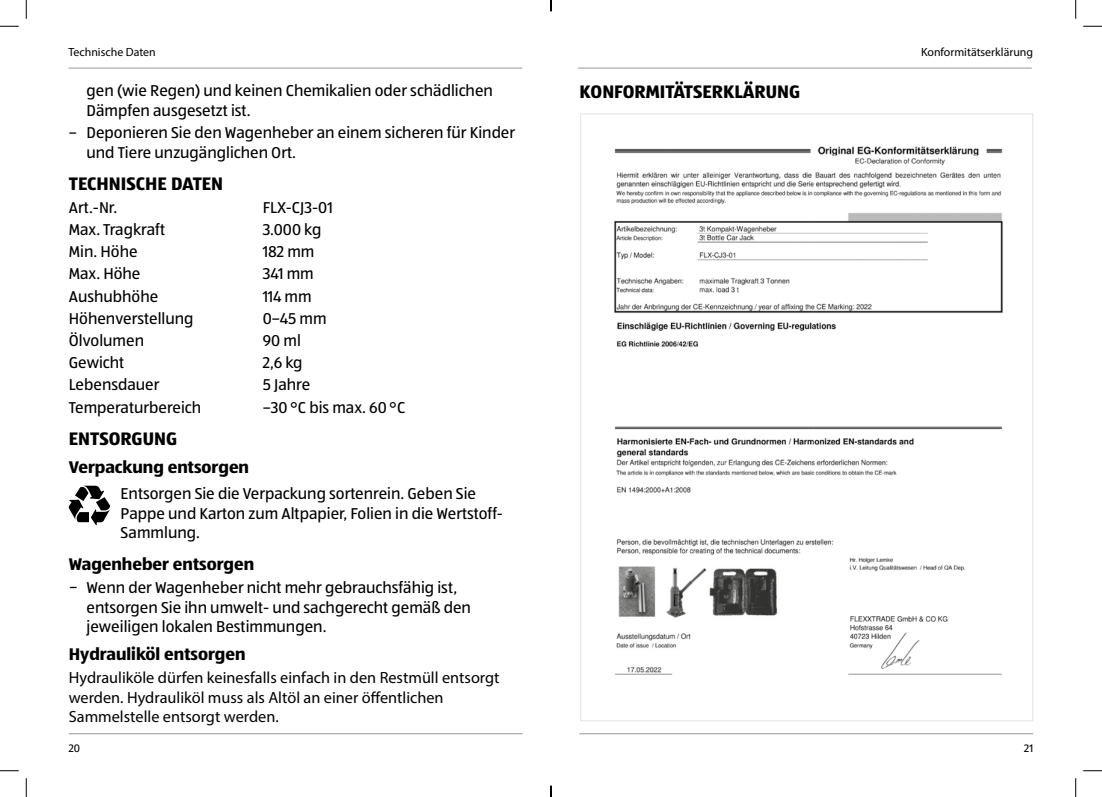
<style>
.page{position:relative;width:1102px;height:797px;background:#fff}
.page>*{position:absolute;margin:0;border:0;box-sizing:border-box;transform-origin:0 0}
.t1{font:700 18.75px "ALDISUEDOT";color:#000}
.t2{font:700 17.5px "ALDISUEDOT";color:#000}
.t3{font:16.25px/19.5px "ALDISUEDOT";color:#000}
.t4{font:16.25px/19.5px "Myriad Pro";color:#000}
.t5{font:11.88px "Myriad Pro";color:#000}
.t6{font:11.25px "ALDISUEDOT";color:#000}
</style>
<div class="page">
<hr style="left:68px;top:68px;width:454px;height:1px;background:#000">
<hr style="left:69px;top:733px;width:453px;height:1px;background:#000">
<hr style="left:578px;top:68px;width:453px;height:1px;background:#000">
<hr style="left:579px;top:733px;width:454px;height:1px;background:#000">
<svg style="left:69px;top:485px;width:41px;height:40px"></svg>
<img style="left:614px;top:146px;width:389px;height:529px">
<svg style="left:0;top:25px;width:19px;height:2px"></svg>
<svg style="left:1083px;top:25px;width:18px;height:2px"></svg>
<svg style="left:0;top:770px;width:19px;height:1px"></svg>
<svg style="left:1083px;top:770px;width:18px;height:1px"></svg>
<svg style="left:25px;top:0;width:2px;height:19px"></svg>
<svg style="left:25px;top:778px;width:2px;height:19px"></svg>
<svg style="left:1075px;top:0;width:1px;height:19px"></svg>
<svg style="left:1075px;top:778px;width:1px;height:19px"></svg>
<svg style="left:550px;top:785px;width:1px;height:12px"></svg>
<p class="t5" style="left:68px;top:45px;width:89px">Technische Daten</p>
<p class="t5" style="left:920px;top:45px;width:114px">Konformitätserklärung</p>
<p class="t3" style="left:86px;top:81px;width:408px">gen (wie Regen) und keinen Chemikalien oder schädlichen<br>Dämpfen ausgesetzt ist.</p>
<p class="t3" style="left:86px;top:122px;width:430px;text-indent:-18px">– Deponieren Sie den Wagenheber an einem sicheren für Kinder und Tiere unzugänglichen Ort.</p>
<p class="t1" style="left:69px;top:171px;width:156px">TECHNISCHE DATEN</p>
<p class="t3" style="left:69px;top:197px;width:50px">Art.-Nr.</p>
<p class="t3" style="left:263px;top:197px;width:72px">FLX-CJ3-01</p>
<p class="t3" style="left:69px;top:219px;width:98px">Max. Tragkraft</p>
<p class="t3" style="left:263px;top:219px;width:60px">3.000 kg</p>
<p class="t3" style="left:69px;top:241px;width:70px">Min. Höhe</p>
<p class="t3" style="left:263px;top:241px;width:53px">182 mm</p>
<p class="t3" style="left:69px;top:264px;width:73px">Max. Höhe</p>
<p class="t3" style="left:263px;top:264px;width:53px">341 mm</p>
<p class="t3" style="left:69px;top:286px;width:91px">Aushubhöhe</p>
<p class="t3" style="left:263px;top:286px;width:50px">114 mm</p>
<p class="t3" style="left:69px;top:308px;width:126px">Höhenverstellung</p>
<p class="t3" style="left:263px;top:308px;width:65px">0–45 mm</p>
<p class="t3" style="left:69px;top:330px;width:77px">Ölvolumen</p>
<p class="t3" style="left:263px;top:330px;width:40px">90 ml</p>
<p class="t3" style="left:69px;top:352px;width:57px">Gewicht</p>
<p class="t3" style="left:263px;top:352px;width:41px">2,6 kg</p>
<p class="t3" style="left:69px;top:374px;width:92px">Lebensdauer</p>
<p class="t3" style="left:263px;top:374px;width:49px">5 Jahre</p>
<p class="t3" style="left:69px;top:397px;width:134px">Temperaturbereich</p>
<p class="t3" style="left:263px;top:397px;width:144px">–30°C bis max. 60°C</p>
<p class="t1" style="left:69px;top:425px;width:110px">ENTSORGUNG</p>
<p class="t2" style="left:69px;top:455px;width:182px">Verpackung entsorgen</p>
<p class="t3" style="left:121px;top:483px;width:384px">Entsorgen Sie die Verpackung sortenrein. Geben Sie<br>Pappe und Karton zum Altpapier, Folien in die Wertstoff-<br>Sammlung.</p>
<p class="t2" style="left:69px;top:552px;width:187px">Wagenheber entsorgen</p>
<p class="t3" style="left:86px;top:577px;width:386px;text-indent:-18px">− Wenn der Wagenheber nicht mehr gebrauchsfähig ist, entsorgen Sie ihn umwelt- und sachgerecht gemäß den jeweiligen lokalen Bestimmungen.</p>
<p class="t2" style="left:69px;top:642px;width:178px">Hydrauliköl entsorgen</p>
<p class="t4" style="left:69px;top:668px;width:432px">Hydrauliköle dürfen keinesfalls einfach in den Restmüll entsorgt werden. Hydrauliköl muss als Altöl an einer öffentlichen<br>Sammelstelle entsorgt werden.</p>
<p class="t1" style="left:579px;top:79px;width:222px">KONFORMITÄTSERKLÄRUNG</p>
<p class="t6" style="left:69px;top:741px;width:13px">20</p>
<p class="t6" style="left:1024px;top:741px;width:10px">21</p>
</div>
